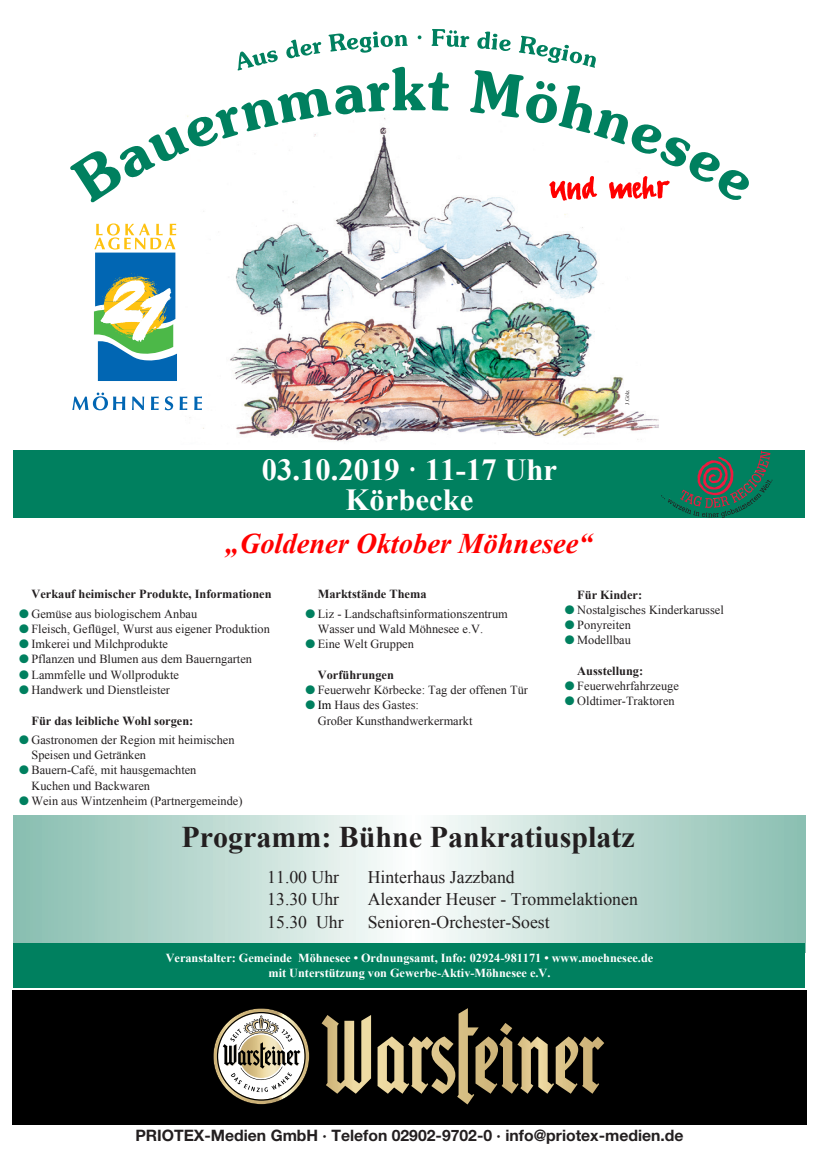
<style>
.page{position:relative;width:819px;height:1156px;background:#fff}
.page>*{position:absolute;margin:0;border:0;box-sizing:border-box;transform-origin:0 0}
.t1{font:700 30.62px/29.9px "Times New Roman";color:#fff;text-align:center}
.t2{font:700 29.93px "Times New Roman";color:#231f20}
.t3{font:italic 700 28.44px "Times New Roman";color:#f00}
.t4{font:17.68px "Times New Roman";color:#231f20}
.t5{font:700 15.75px "Helvetica Neue LT";color:#231f20}
.t6{font:12.34px/15.2px "Times New Roman";color:#231f20}
.t7{font:700 12.34px "Times New Roman";color:#231f20}
.t8{font:700 12.25px/14.4px "Times New Roman";color:#fff;text-align:center}
.t9{font:5.42px "Times New Roman";color:#231f20}
.s1{color:#00805f}
.s2{color:#000}
</style>
<div class="page">
<svg style="left:14px;top:815px;width:791px;height:128px;background:#c0dcd5"></svg>
<div style="left:14px;top:943px;width:791px;height:44px;background:#00805f"></div>
<img style="left:187px;top:203px;width:472px;height:239px">
<svg style="left:70px;top:29px;width:679px;height:174px"></svg>
<div style="left:624px;top:368px;width:29px;height:37px;background:#fff"></div>
<img style="left:547px;top:172px;width:123px;height:35px">
<div style="left:14px;top:450px;width:791px;height:68px;background:#00805f"></div>
<svg style="left:72px;top:392px;width:53px;height:18px"></svg>
<svg style="left:132px;top:396px;width:12px;height:14px"></svg>
<svg style="left:151px;top:396px;width:8px;height:14px"></svg>
<svg style="left:165px;top:396px;width:8px;height:14px"></svg>
<svg style="left:180px;top:396px;width:7px;height:14px"></svg>
<svg style="left:194px;top:396px;width:8px;height:14px"></svg>
<svg style="left:94px;top:223px;width:83px;height:158px"></svg>
<img style="left:96px;top:270px;width:76px;height:76px">
<img style="left:699px;top:450px;width:71px;height:43px">
<div style="left:12px;top:991px;width:794px;height:134px;background:#000"></div>
<svg style="left:321px;top:1008px;width:283px;height:96px"></svg>
<svg style="left:213px;top:1008px;width:96px;height:96px"></svg>
<h1 class="t1" style="left:262px;top:454px;width:297px">03.10.2019 · 11-17 Uhr<br>Körbecke</h1>
<h3 class="t3" style="left:225px;top:523px;width:368px">„Goldener Oktober Möhnesee“</h3>
<p class="t9" style="left:623px;top:405px;width:17px;rotate:-90deg">J.Gölz.</p>
<p class="t7" style="left:31px;top:586px;width:242px">Verkauf heimischer Produkte, Informationen</p>
<p class="t6" style="left:19px;top:606px;width:179px"><span class="s1">●</span> Gemüse aus biologischem Anbau</p>
<p class="t6" style="left:19px;top:621px;width:252px"><span class="s1">●</span> Fleisch, Geflügel, Wurst aus eigener Produktion</p>
<p class="t6" style="left:19px;top:636px;width:150px"><span class="s1">●</span> Imkerei und Milchprodukte</p>
<p class="t6" style="left:19px;top:651px;width:234px"><span class="s1">●</span> Pflanzen und Blumen aus dem Bauerngarten</p>
<p class="t6" style="left:19px;top:667px;width:161px"><span class="s1">●</span> Lammfelle und Wollprodukte</p>
<p class="t6" style="left:19px;top:682px;width:152px"><span class="s1">●</span> Handwerk und Dienstleister</p>
<p class="t7" style="left:31px;top:712px;width:163px">Für das leibliche Wohl sorgen:</p>
<p class="t6" style="left:31px;top:732px;width:204px;text-indent:-12px"><span class="s1">●</span> Gastronomen der Region mit heimischen<br>Speisen und Getränken</p>
<p class="t6" style="left:31px;top:762px;width:166px;text-indent:-12px"><span class="s1">●</span> Bauern-Café, mit hausgemachten<br>Kuchen und Backwaren</p>
<p class="t6" style="left:19px;top:793px;width:225px"><span class="s1">●</span> Wein aus Wintzenheim (Partnergemeinde)</p>
<p class="t7" style="left:318px;top:586px;width:110px">Marktstände Thema</p>
<p class="t6" style="left:318px;top:606px;width:191px;text-indent:-12px"><span class="s1">●</span> Liz - Landschaftsinformationszentrum<br>Wasser und Wald Möhnesee e.V.</p>
<p class="t6" style="left:305px;top:636px;width:110px"><span class="s1">●</span> Eine Welt Gruppen</p>
<p class="t7" style="left:318px;top:666px;width:78px">Vorführungen</p>
<p class="t6" style="left:305px;top:682px;width:224px"><span class="s1">●</span> Feuerwehr Körbecke: Tag der offenen Tür</p>
<p class="t6" style="left:318px;top:697px;width:156px;text-indent:-12px"><span class="s1">●</span> <span class="s2">Im</span> Haus des Gastes:<br>Großer Kunsthandwerkermarkt</p>
<p class="t7" style="left:577px;top:586px;width:66px">Für Kinder:</p>
<p class="t6" style="left:565px;top:602px;width:160px"><span class="s1">●</span> Nostalgisches Kinderkarussel</p>
<p class="t6" style="left:565px;top:617px;width:67px"><span class="s1">●</span> Ponyreiten</p>
<p class="t6" style="left:565px;top:632px;width:67px"><span class="s1">●</span> Modellbau</p>
<p class="t7" style="left:577px;top:662px;width:67px">Ausstellung:</p>
<p class="t6" style="left:565px;top:678px;width:115px"><span class="s1">●</span> Feuerwehrfahrzeuge</p>
<p class="t6" style="left:565px;top:693px;width:111px"><span class="s1">●</span> Oldtimer-Traktoren</p>
<h2 class="t2" style="left:182px;top:816px;width:454px">Programm: Bühne Pankratiusplatz</h2>
<h3 class="t4" style="left:267px;top:865px;width:73px">11.00 Uhr</h3>
<h3 class="t4" style="left:368px;top:865px;width:149px">Hinterhaus Jazzband</h3>
<h3 class="t4" style="left:267px;top:887px;width:73px">13.30 Uhr</h3>
<h3 class="t4" style="left:368px;top:887px;width:271px">Alexander Heuser - Trommelaktionen</h3>
<h3 class="t4" style="left:267px;top:910px;width:78px">15.30 Uhr</h3>
<h3 class="t4" style="left:368px;top:910px;width:183px">Senioren-Orchester-Soest</h3>
<p class="t8" style="left:166px;top:951px;width:489px">Veranstalter: Gemeinde Möhnesee • Ordnungsamt, Info: 02924-981171 • www.moehnesee.de mit Unterstützung von Gewerbe-Aktiv-Möhnesee e.V.</p>
<p class="t5" style="left:135px;top:1125px;width:550px">PRIOTEX-Medien GmbH · Telefon 02902-9702-0 · info@priotex-medien.de</p>
</div>
